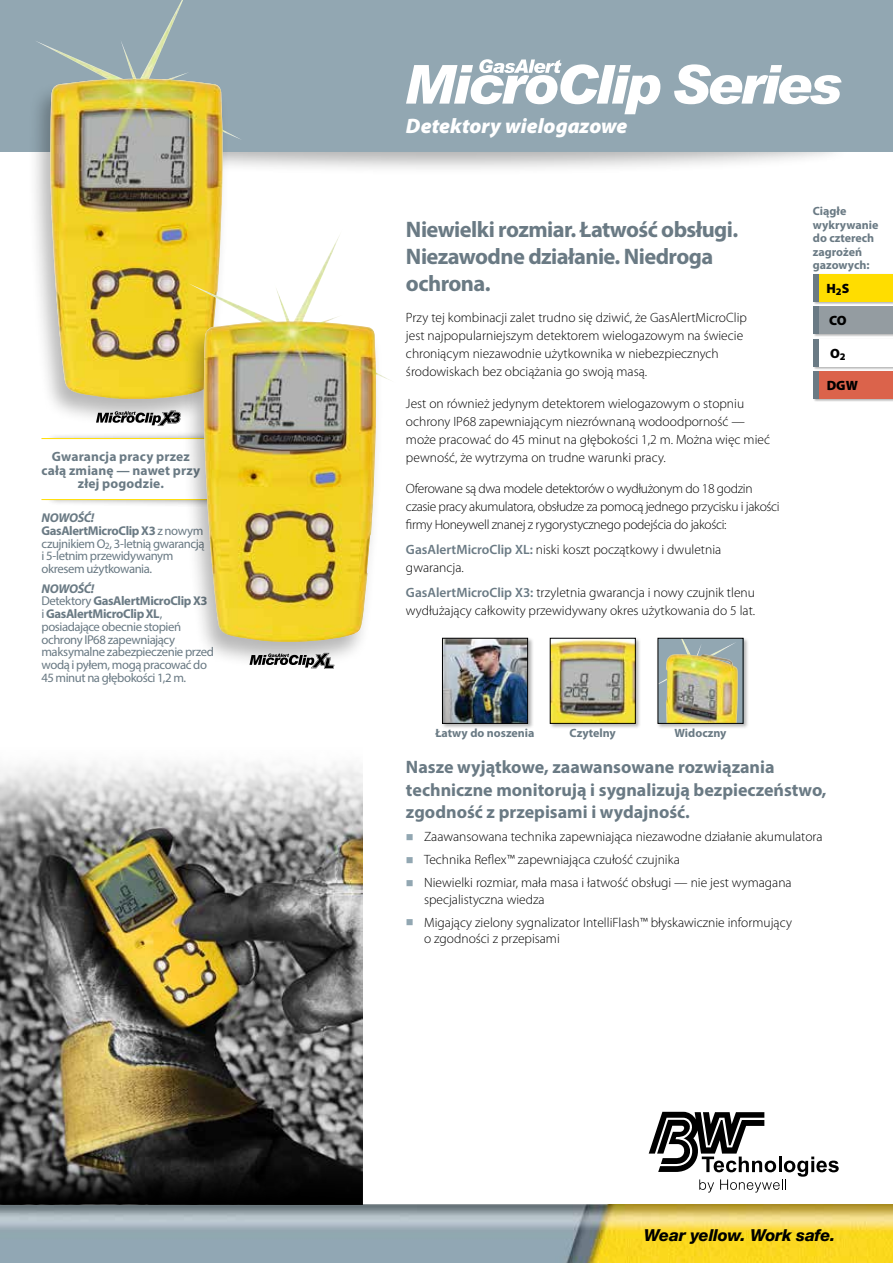
<style>
.page{position:relative;width:893px;height:1263px;background:#fff}
.page>*{position:absolute;margin:0;border:0;box-sizing:border-box;transform-origin:0 0}
.t1{font:700 22.5px/27px "Myriad Pro";letter-spacing:-.025em;color:#6a7a84}
.t2{font:italic 900 21px "Myriad Pro";color:#fff}
.t3{font:700 18px/22.5px "Myriad Pro";color:#6a7a84}
.t4{font:italic 800 16.5px "Helvetica Neue";letter-spacing:-.015em;color:#000}
.t5{font:300 13.5px/18px "Myriad Pro";color:#000}
.t6{font:300 13.5px/18px "Myriad Pro";letter-spacing:-.025em;color:#000}
.t7{font:700 13.5px/13.5px "Myriad Pro";letter-spacing:.01em;color:#6a7a84;text-align:center}
.t8{font:900 13.5px "Myriad Pro";color:#000}
.t9{font:12.75px/12.8px "Myriad Pro";letter-spacing:-.035em;color:#6a7a84}
.t10{font:700 12px/13.5px "Myriad Pro";color:#6a7a84}
.s1{font-weight:700;font-style:italic}
.s2{font-weight:700}
.s3{font-weight:600;color:#6a7a84}
.s4{color:#92a7b2}
</style>
<div class="page">
<div style="left:41px;top:110px;width:811px;height:67px;background:#000;opacity:.3"></div>
<div style="left:0;top:0;width:893px;height:152px;background:#92a7b2"></div>
<img style="left:0;top:1205px;width:893px;height:58px">
<svg style="left:649px;top:1112px;width:190px;height:80px"></svg>
<div style="left:813px;top:370px;width:80px;height:32px;background:#000;opacity:.3"></div>
<div style="left:818px;top:371px;width:75px;height:28px;background:#db634b"></div>
<div style="left:813px;top:371px;width:6px;height:28px;background:#6a7a84"></div>
<div style="left:813px;top:273px;width:80px;height:32px;background:#000;opacity:.3"></div>
<div style="left:818px;top:274px;width:75px;height:28px;background:#fd0"></div>
<div style="left:813px;top:274px;width:6px;height:28px;background:#6a7a84"></div>
<div style="left:813px;top:338px;width:80px;height:32px;background:#000;opacity:.3"></div>
<div style="left:818px;top:339px;width:75px;height:28px;background:#fff"></div>
<div style="left:813px;top:339px;width:6px;height:28px;background:#6a7a84"></div>
<div style="left:813px;top:306px;width:80px;height:31px;background:#000;opacity:.3"></div>
<div style="left:818px;top:306px;width:75px;height:28px;background:#949ca1"></div>
<div style="left:813px;top:306px;width:6px;height:28px;background:#6a7a84"></div>
<div style="left:44px;top:431px;width:190px;height:77px;background:#000;opacity:.6"></div>
<div style="left:41px;top:439px;width:184px;height:61px;background:#fff"></div>
<hr style="left:41px;top:438px;width:208px;height:1px;background:#fd0">
<hr style="left:41px;top:499px;width:208px;height:1px;background:#fd0">
<div style="left:441px;top:637px;width:93px;height:93px;background:#000;opacity:.3"></div>
<img style="left:444px;top:640px;width:82px;height:82px">
<div style="left:442px;top:638px;width:86px;height:86px;border:1px solid #000"></div>
<div style="left:549px;top:637px;width:93px;height:93px;background:#000;opacity:.3"></div>
<img style="left:552px;top:640px;width:82px;height:82px">
<div style="left:550px;top:638px;width:86px;height:86px;border:1px solid #000"></div>
<div style="left:656px;top:637px;width:93px;height:93px;background:#000;opacity:.3"></div>
<div style="left:658px;top:638px;width:85px;height:85px;background:#92a7b2"></div>
<img style="left:660px;top:640px;width:78px;height:82px">
<div style="left:658px;top:638px;width:85px;height:86px;border:1px solid #000"></div>
<div style="left:28px;top:77px;width:202px;height:350px;background:#000;opacity:.28"></div>
<img style="left:35px;top:0;width:207px;height:399px">
<div style="left:181px;top:319px;width:203px;height:351px;background:#000;opacity:.28"></div>
<img style="left:188px;top:230px;width:202px;height:412px">
<img style="left:0;top:840px;width:362px;height:325px">
<svg style="left:0;top:763px;width:363px;height:77px"></svg>
<svg style="left:0;top:1165px;width:362px;height:40px;background:#141414"></svg>
<svg style="left:406px;top:59px;width:254px;height:55px"></svg>
<svg style="left:674px;top:64px;width:168px;height:40px"></svg>
<p class="t7" style="left:41px;top:449px;width:160px">Gwarancja pracy przez całą zmianę — nawet przy złej pogodzie.</p>
<p class="t9" style="left:41px;top:511px;width:165px"><span class="s1">NOWOŚĆ!<br></span><span class="s2">GasAlertMicroClip X3</span> z nowym czujnikiem O<sub>2</sub>, 3-letnią gwarancją i 5-letnim przewidywanym okresem użytkowania.</p>
<p class="t9" style="left:41px;top:582px;width:174px"><span class="s1">NOWOŚĆ!<br></span>Detektory <span class="s2">GasAlertMicroClip X3<br></span>i <span class="s2">GasAlertMicroClip XL</span>, posiadające obecnie stopień ochrony IP68 zapewniający maksymalne zabezpieczenie przed wodą i pyłem, mogą pracować do<br>45 minut na głębokości 1,2 m.</p>
<h2 class="t2" style="left:406px;top:112px;width:223px">Detektory wielogazowe</h2>
<h1 class="t1" style="left:406px;top:215px;width:334px">Niewielki rozmiar. Łatwość obsługi.<br>Niezawodne działanie. Niedroga ochrona.</h1>
<p class="t5" style="left:406px;top:309px;width:342px">Przy tej kombinacji zalet trudno się dziwić, że GasAlertMicroClip jest najpopularniejszym detektorem wielogazowym na świecie chroniącym niezawodnie użytkownika w niebezpiecznych środowiskach bez obciążania go swoją masą.</p>
<p class="t5" style="left:406px;top:394px;width:366px">Jest on również jedynym detektorem wielogazowym o stopniu ochrony IP68 zapewniającym niezrównaną wodoodporność — może pracować do 45 minut na głębokości 1,2 m. Można więc mieć pewność, że wytrzyma on trudne warunki pracy.</p>
<p class="t6" style="left:406px;top:479px;width:375px">Oferowane są dwa modele detektorów o wydłużonym do 18 godzin czasie pracy akumulatora, obsłudze za pomocą jednego przycisku i jakości firmy Honeywell znanej z rygorystycznego podejścia do jakości:</p>
<p class="t5" style="left:406px;top:540px;width:317px"><span class="s3">GasAlertMicroClip XL:</span> niski koszt początkowy i dwuletnia gwarancja.</p>
<p class="t5" style="left:406px;top:583px;width:351px"><span class="s3">GasAlertMicroClip X3:</span> trzyletnia gwarancja i nowy czujnik tlenu wydłużający całkowity przewidywany okres użytkowania do 5 lat.</p>
<p class="t10" style="left:813px;top:204px;width:67px">Ciągłe wykrywanie do czterech zagrożeń gazowych:</p>
<p class="t8" style="left:826px;top:280px;width:24px">H<sub>2</sub>S</p>
<p class="t8" style="left:829px;top:312px;width:19px">CO</p>
<p class="t8" style="left:830px;top:344px;width:17px">O<sub>2</sub></p>
<p class="t8" style="left:827px;top:377px;width:33px">DGW</p>
<p class="t10" style="left:435px;top:725px;width:101px">Łatwy do noszenia</p>
<p class="t10" style="left:570px;top:725px;width:48px">Czytelny</p>
<p class="t10" style="left:675px;top:725px;width:53px">Widoczny</p>
<h3 class="t3" style="left:406px;top:755px;width:422px">Nasze wyjątkowe, zaawansowane rozwiązania techniczne monitorują i sygnalizują bezpieczeństwo, zgodność z przepisami i wydajność.</h3>
<p class="t5" style="left:406px;top:828px;width:418px"><span class="s4">■</span> Zaawansowana technika zapewniająca niezawodne działanie akumulatora</p>
<p class="t5" style="left:406px;top:851px;width:275px"><span class="s4">■</span> Technika Reflex™ zapewniająca czułość czujnika</p>
<p class="t5" style="left:424px;top:874px;width:369px;line-height:16.5px;text-indent:-18px"><span class="s4">■</span> Niewielki rozmiar, mała masa i łatwość obsługi — nie jest wymagana specjalistyczna wiedza</p>
<p class="t5" style="left:424px;top:914px;width:369px;line-height:16.5px;text-indent:-18px"><span class="s4">■</span> Migający zielony sygnalizator IntelliFlash™ błyskawicznie informujący o zgodności z przepisami</p>
<p class="t4" style="left:644px;top:1225px;width:193px">Wear yellow. Work safe.</p>
</div>
